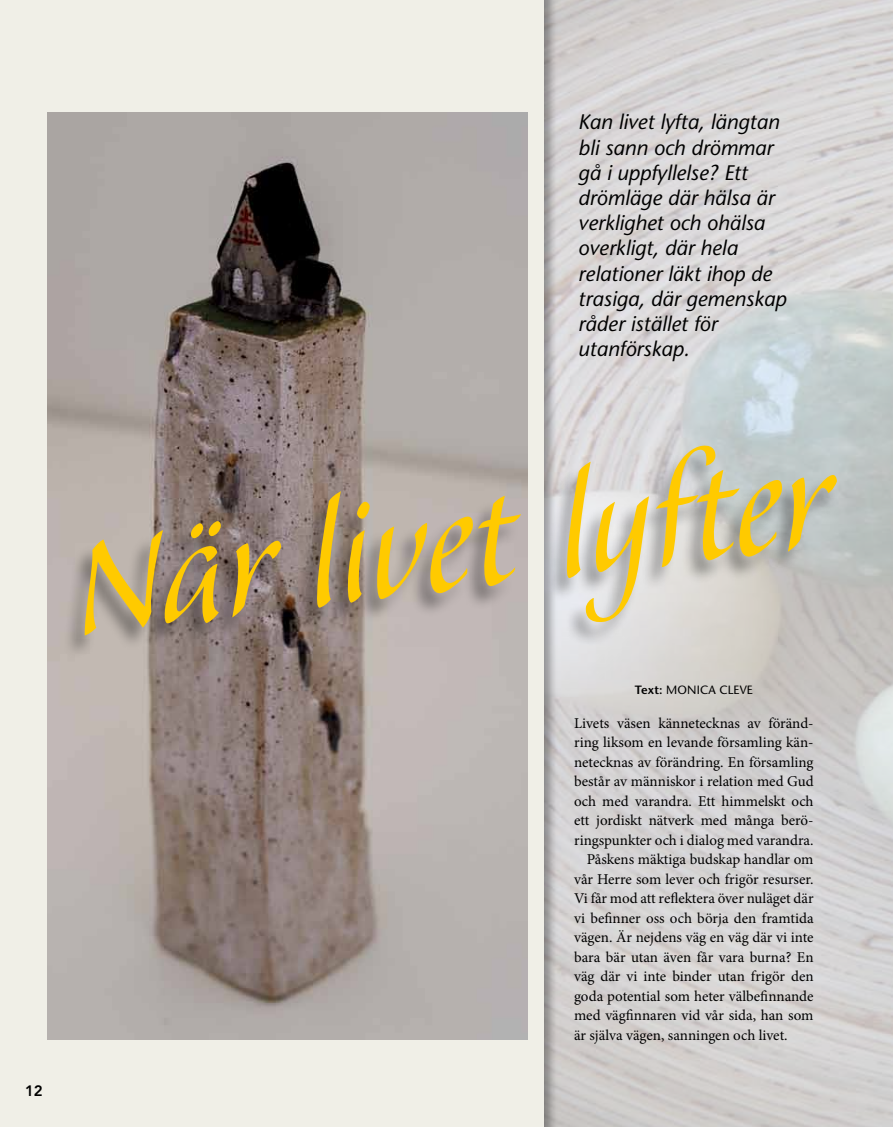
<style>
.page{position:relative;width:893px;height:1127px;background:#fff}
.page>*{position:absolute;margin:0;border:0;box-sizing:border-box;transform-origin:0 0}
.t1{font:italic 175.05px "Balzano";color:#ffca00}
.t2{font:italic 21px/25.2px "Stone Sans";color:#000}
.t3{font:15px "Minion Pro";color:#000}
.t4{font:800 15px "Avenir";color:#000}
.t5{font:12px "Stone Sans";letter-spacing:.01em;color:#000}
.s1{font-weight:600}
</style>
<div class="page">
<div style="left:0;top:0;width:558px;height:1127px;background:#000;opacity:.35"></div>
<div style="left:0;top:0;width:544px;height:1127px;background:#f0efe7"></div>
<img style="left:48px;top:113px;width:479px;height:927px">
<div style="left:63px;top:448px;width:775px;height:211px;background:#000;opacity:.35"></div>
<p class="t4" style="left:25px;top:1082px;width:19px">12</p>
<h2 class="t2" style="left:578px;top:109px;width:210px">Kan livet lyfta, längtan bli sann och drömmar gå i uppfyllelse? Ett drömläge där hälsa är verklighet och ohälsa overkligt, där hela relationer läkt ihop de trasiga, där gemenskap råder istället för utanförskap.</h2>
<h1 class="t1" style="left:59px;top:505px;width:759px;rotate:-7deg">När livet lyfter</h1>
<p class="t5" style="left:635px;top:682px;width:120px"><span class="s1">Text:</span> M ONI CA CLEVE</p>
<p class="t3" style="left:574px;top:713px;width:241px">Livets väsen kännetecknas av föränd-</p>
<p class="t3" style="left:574px;top:732px;width:241px">ring liksom en levande församling kän-</p>
<p class="t3" style="left:574px;top:752px;width:241px">netecknas av förändring. En församling</p>
<p class="t3" style="left:574px;top:771px;width:241px">består av människor i relation med Gud</p>
<p class="t3" style="left:574px;top:791px;width:241px">och med varandra. Ett himmelskt och</p>
<p class="t3" style="left:574px;top:810px;width:241px">ett jordiskt nätverk med många berö-</p>
<p class="t3" style="left:574px;top:830px;width:241px">ringspunkter och i dialog med varandra.</p>
<p class="t3" style="left:587px;top:849px;width:228px">Påskens mäktiga budskap handlar om</p>
<p class="t3" style="left:574px;top:869px;width:241px">vår Herre som lever och frigör resurser.</p>
<p class="t3" style="left:574px;top:888px;width:241px">Vi får mod att reflektera över nuläget där</p>
<p class="t3" style="left:574px;top:908px;width:241px">vi befinner oss och börja den framtida</p>
<p class="t3" style="left:574px;top:927px;width:241px">vägen. Är nejdens väg en väg där vi inte</p>
<p class="t3" style="left:574px;top:947px;width:241px">bara bär utan även får vara burna? En</p>
<p class="t3" style="left:574px;top:966px;width:241px">väg där vi inte binder utan frigör den</p>
<p class="t3" style="left:574px;top:986px;width:241px">goda potential som heter välbefinnande</p>
<p class="t3" style="left:574px;top:1005px;width:241px">med vägfinnaren vid vår sida, han som</p>
<p class="t3" style="left:574px;top:1025px;width:215px">är själva vägen, sanningen och livet.</p>
</div>
